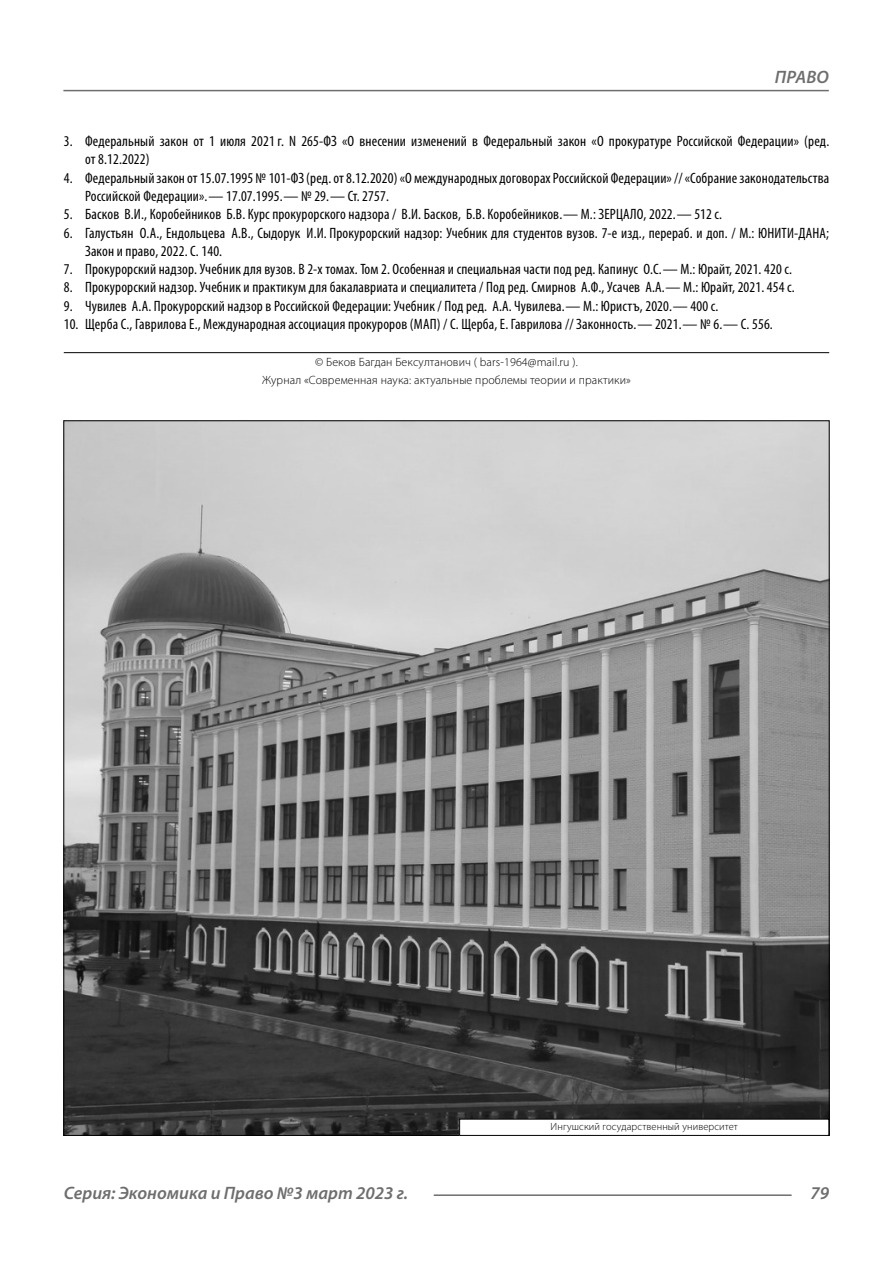
<style>
.page{position:relative;width:893px;height:1263px;background:#fff}
.page>*{position:absolute;margin:0;border:0;box-sizing:border-box;transform-origin:0 0}
.t1{font:italic 600 18px "Myriad Pro";color:#6e6e6e}
.t2{font:condensed 15px/18.3px "Myriad Pro";letter-spacing:.01em;color:#000}
.Copy{font:300 12px/18.3px "Myriad Pro";letter-spacing:.01em;color:#000;text-align:center}
.Author-doc{font:300 10.5px "Myriad Pro";letter-spacing:.01em;color:#000}
</style>
<div class="page">
<hr style="left:64px;top:352px;width:765px;height:1px;background:#000">
<img style="left:65px;top:422px;width:763px;height:712px">
<div style="left:460px;top:1119px;width:369px;height:16px;background:#fff"></div>
<div style="left:459px;top:1119px;width:370px;height:17px;border:1px solid #000"></div>
<hr style="left:63px;top:90px;width:766px;height:1px;background:#6e6e6e">
<hr style="left:434px;top:1194px;width:358px;height:2px;background:#6e6e6e">
<p class="t1" style="left:775px;top:66px;width:24px">Право</p>
<p class="t2" style="left:85px;top:132px;width:746px;text-indent:-21px">3. Федеральный закон от 1 июля 2021 г. N 265-ФЗ «О внесении изменений в Федеральный закон «О прокуратуре Российской Федерации» (ред. от 8.12.2022)</p>
<p class="t2" style="left:85px;top:168px;width:746px;text-indent:-21px">4. Федеральный закон от 15.07.1995 № 101-ФЗ (ред. от 8.12.2020) «О международных договорах Российской Федерации» // «Собрание законодательства<br>Российской Федерации».— 17.07.1995.— № 29.— Ст. 2757.</p>
<p class="t2" style="left:64px;top:205px;width:660px">5. Басков В.И., Коробейников Б.В. Курс прокурорского надзора / В.И. Басков, Б.В. Коробейников.— М.: ЗЕРЦАЛО, 2022.— 512 с.</p>
<p class="t2" style="left:85px;top:223px;width:746px;text-indent:-21px">6. Галустьян О.А., Ендольцева А.В., Сыдорук И.И. Прокурорский надзор: Учебник для студентов вузов. 7‑е изд., перераб. и доп. / М.: ЮНИТИ-ДАНА;<br>Закон и право, 2022. С. 140.</p>
<p class="t2" style="left:64px;top:260px;width:730px">7. Прокурорский надзор. Учебник для вузов. В 2‑х томах. Том 2. Особенная и специальная части под ред. Капинус О.С.— М.: Юрайт, 2021. 420 с.</p>
<p class="t2" style="left:64px;top:278px;width:732px">8. Прокурорский надзор. Учебник и практикум для бакалавриата и специалитета / Под ред. Смирнов А.Ф., Усачев А.А.— М.: Юрайт, 2021. 454 с.</p>
<p class="t2" style="left:64px;top:296px;width:656px">9. Чувилев А.А. Прокурорский надзор в Российской Федерации: Учебник / Под ред. А.А. Чувилева.— М.: Юристъ, 2020.— 400 с.</p>
<p class="t2" style="left:64px;top:315px;width:711px">10. Щерба С., Гаврилова Е., Международная ассоциация прокуроров (МАП) / С. Щерба, Е. Гаврилова // Законность.— 2021.— № 6.— С. 556.</p>
<p class="Copy" style="left:262px;top:352px;width:370px">© Беков Багдан Бексултанович ( bars-1964@mail.ru ).<br>Журнал «Современная наука: актуальные проблемы теории и практики»</p>
<p class="Author-doc" style="left:551px;top:1120px;width:189px">Ингушский государственный университет</p>
<p class="t1" style="left:64px;top:1182px;width:346px">Серия: Экономика и Право №3 март 2023 г.</p>
<p class="t1" style="left:810px;top:1182px;width:20px">79</p>
</div>
